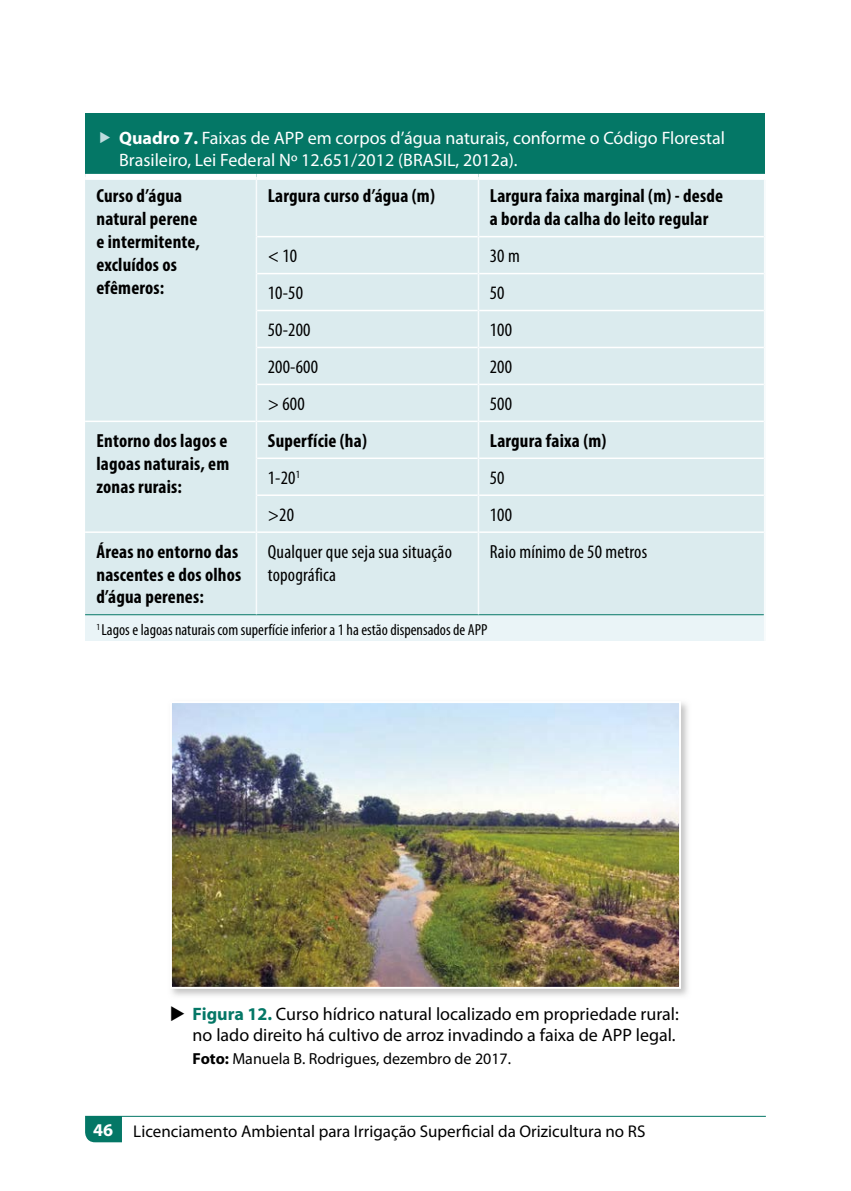
<style>
.page{position:relative;width:851px;height:1191px;background:#fff}
.page>*{position:absolute;margin:0;border:0;box-sizing:border-box;transform-origin:0 0}
.t1{font:700 condensed 19px/22.8px "Myriad Pro";letter-spacing:.01em;color:#000}
.t2{font:condensed 19px/22.8px "Myriad Pro";letter-spacing:.01em;color:#000}
.t3{font:18px/21.6px "Myriad Pro";color:#fff}
.t4{font:18px/21.6px "Myriad Pro";color:#000;text-align:right}
.t5{font:17px "Myriad Pro";color:#000}
.t6{font:condensed 16px "Myriad Pro";color:#000}
.t7{font:16px "Myriad Pro";color:#000}
.s1{font-weight:700}
.s2{font-weight:700;color:#047766}
.s3{font-weight:700;font-size:18px;color:#fff}
</style>
<div class="page">
<div style="left:85px;top:113px;width:679px;height:64px;background:#047766"></div>
<div style="left:85px;top:180px;width:678px;height:434px;background:#dbebee"></div>
<div style="left:85px;top:615px;width:679px;height:26px;background:#eaf4f7"></div>
<hr style="left:257px;top:236px;width:220px;height:1px;background:#fff">
<hr style="left:479px;top:236px;width:284px;height:1px;background:#fff">
<hr style="left:257px;top:273px;width:220px;height:1px;background:#fff">
<hr style="left:479px;top:273px;width:284px;height:1px;background:#fff">
<hr style="left:257px;top:310px;width:220px;height:1px;background:#fff">
<hr style="left:479px;top:310px;width:284px;height:1px;background:#fff">
<hr style="left:257px;top:347px;width:220px;height:1px;background:#fff">
<hr style="left:479px;top:347px;width:284px;height:1px;background:#fff">
<hr style="left:257px;top:384px;width:220px;height:1px;background:#fff">
<hr style="left:479px;top:384px;width:284px;height:1px;background:#fff">
<hr style="left:257px;top:420px;width:220px;height:2px;background:#fff">
<hr style="left:479px;top:420px;width:284px;height:2px;background:#fff">
<hr style="left:257px;top:457px;width:220px;height:2px;background:#fff">
<hr style="left:479px;top:457px;width:284px;height:2px;background:#fff">
<hr style="left:257px;top:494px;width:220px;height:2px;background:#fff">
<hr style="left:479px;top:494px;width:284px;height:2px;background:#fff">
<hr style="left:257px;top:531px;width:220px;height:2px;background:#fff">
<hr style="left:479px;top:531px;width:284px;height:2px;background:#fff">
<hr style="left:85px;top:531px;width:171px;height:2px;background:#fff">
<div style="left:85px;top:174px;width:171px;height:6px;background:#fff"></div>
<hr style="left:85px;top:420px;width:171px;height:2px;background:#fff">
<hr style="left:85px;top:614px;width:171px;height:1px;background:#047766">
<hr style="left:256px;top:614px;width:222px;height:1px;background:#047766">
<hr style="left:478px;top:614px;width:285px;height:1px;background:#047766">
<hr style="left:763px;top:615px;width:2px;height:26px;background:#f8fbfc">
<hr style="left:256px;top:180px;width:1px;height:57px;background:#f8fbfc">
<hr style="left:477px;top:180px;width:2px;height:57px;background:#f8fbfc">
<hr style="left:256px;top:237px;width:1px;height:36px;background:#f8fbfc">
<hr style="left:477px;top:237px;width:2px;height:36px;background:#f8fbfc">
<hr style="left:256px;top:273px;width:1px;height:37px;background:#f8fbfc">
<hr style="left:477px;top:273px;width:2px;height:37px;background:#f8fbfc">
<hr style="left:256px;top:310px;width:1px;height:37px;background:#f8fbfc">
<hr style="left:477px;top:310px;width:2px;height:37px;background:#f8fbfc">
<hr style="left:256px;top:347px;width:1px;height:37px;background:#f8fbfc">
<hr style="left:477px;top:347px;width:2px;height:37px;background:#f8fbfc">
<hr style="left:256px;top:384px;width:1px;height:37px;background:#f8fbfc">
<hr style="left:477px;top:384px;width:2px;height:37px;background:#f8fbfc">
<div style="left:256px;top:174px;width:222px;height:6px;background:#fff"></div>
<div style="left:478px;top:174px;width:287px;height:6px;background:#fff"></div>
<hr style="left:256px;top:421px;width:1px;height:37px;background:#f8fbfc">
<hr style="left:477px;top:421px;width:2px;height:37px;background:#f8fbfc">
<hr style="left:256px;top:458px;width:1px;height:37px;background:#f8fbfc">
<hr style="left:477px;top:458px;width:2px;height:37px;background:#f8fbfc">
<hr style="left:256px;top:495px;width:1px;height:37px;background:#f8fbfc">
<hr style="left:477px;top:495px;width:2px;height:37px;background:#f8fbfc">
<hr style="left:256px;top:532px;width:1px;height:82px;background:#f8fbfc">
<hr style="left:477px;top:532px;width:2px;height:82px;background:#f8fbfc">
<hr style="left:763px;top:180px;width:2px;height:57px;background:#f8fbfc">
<hr style="left:763px;top:237px;width:2px;height:36px;background:#f8fbfc">
<hr style="left:763px;top:273px;width:2px;height:37px;background:#f8fbfc">
<hr style="left:763px;top:310px;width:2px;height:37px;background:#f8fbfc">
<hr style="left:763px;top:347px;width:2px;height:37px;background:#f8fbfc">
<hr style="left:763px;top:384px;width:2px;height:37px;background:#f8fbfc">
<hr style="left:763px;top:421px;width:2px;height:37px;background:#f8fbfc">
<hr style="left:763px;top:458px;width:2px;height:37px;background:#f8fbfc">
<hr style="left:763px;top:495px;width:2px;height:37px;background:#f8fbfc">
<hr style="left:763px;top:532px;width:2px;height:83px;background:#f8fbfc">
<img style="left:171px;top:702px;width:517px;height:294px">
<img style="left:173px;top:704px;width:505px;height:282px">
<div style="left:170px;top:701px;width:511px;height:288px;border:2px solid #fff"></div>
<svg style="left:85px;top:1115px;width:37px;height:27px"></svg>
<hr style="left:122px;top:1115px;width:643px;height:1px;background:#047766">
<p class="t3" style="left:119px;top:127px;width:607px"><span class="s1">Quadro 7.</span> Faixas de APP em corpos d’água naturais, conforme o Código Florestal<br>Brasileiro, Lei Federal Nº 12.651/2012 (BRASIL, 2012a).</p>
<p class="t1" style="left:96px;top:184px;width:105px">Curso d’água natural perene e intermitente, excluídos os efêmeros:</p>
<p class="t1" style="left:268px;top:184px;width:169px">Largura curso d’água (m)</p>
<p class="t1" style="left:489px;top:184px;width:235px">Largura faixa marginal (m) - desde a borda da calha do leito regular</p>
<p class="t2" style="left:268px;top:244px;width:31px">&lt; 10</p>
<p class="t2" style="left:489px;top:244px;width:31px">30 m</p>
<p class="t2" style="left:268px;top:281px;width:37px">10-50</p>
<p class="t2" style="left:489px;top:281px;width:16px">50</p>
<p class="t2" style="left:268px;top:318px;width:44px">50-200</p>
<p class="t2" style="left:489px;top:318px;width:24px">100</p>
<p class="t2" style="left:268px;top:355px;width:52px">200-600</p>
<p class="t2" style="left:489px;top:355px;width:24px">200</p>
<p class="t2" style="left:268px;top:392px;width:39px">&gt; 600</p>
<p class="t2" style="left:489px;top:392px;width:24px">500</p>
<p class="t1" style="left:96px;top:429px;width:134px;text-align:justify">Entorno dos lagos e lagoas naturais, em zonas rurais:</p>
<p class="t1" style="left:268px;top:429px;width:101px">Superfície (ha)</p>
<p class="t1" style="left:489px;top:429px;width:118px">Largura faixa (m)</p>
<p class="t2" style="left:268px;top:466px;width:34px">1-20<sup>1</sup></p>
<p class="t2" style="left:489px;top:466px;width:16px">50</p>
<p class="t2" style="left:268px;top:503px;width:28px">&gt;20</p>
<p class="t2" style="left:489px;top:503px;width:24px">100</p>
<p class="t1" style="left:96px;top:539px;width:146px">Áreas no entorno das nascentes e dos olhos d’água perenes:</p>
<p class="t2" style="left:268px;top:540px;width:186px">Qualquer que seja sua situação topográfica</p>
<p class="t2" style="left:489px;top:540px;width:159px">Raio mínimo de 50 metros</p>
<p class="t6" style="left:96px;top:620px;width:392px"><sup>1</sup> Lagos e lagoas naturais com superfície inferior a 1 ha estão dispensados de APP</p>
<p class="t4" style="left:170px;top:1002px;width:510px">◆ <span class="s2">Figura 12.</span> Curso hídrico natural localizado em propriedade rural: no lado direito há cultivo de arroz invadindo a faixa de APP legal.</p>
<p class="t7" style="left:193px;top:1048px;width:320px"><span class="s1">Foto:</span> Manuela B. Rodrigues, dezembro de 2017.</p>
<p class="t5" style="left:93px;top:1120px;width:553px"><span class="s3">46</span> Licenciamento Ambiental para Irrigação Superficial da Orizicultura no RS</p>
</div>
